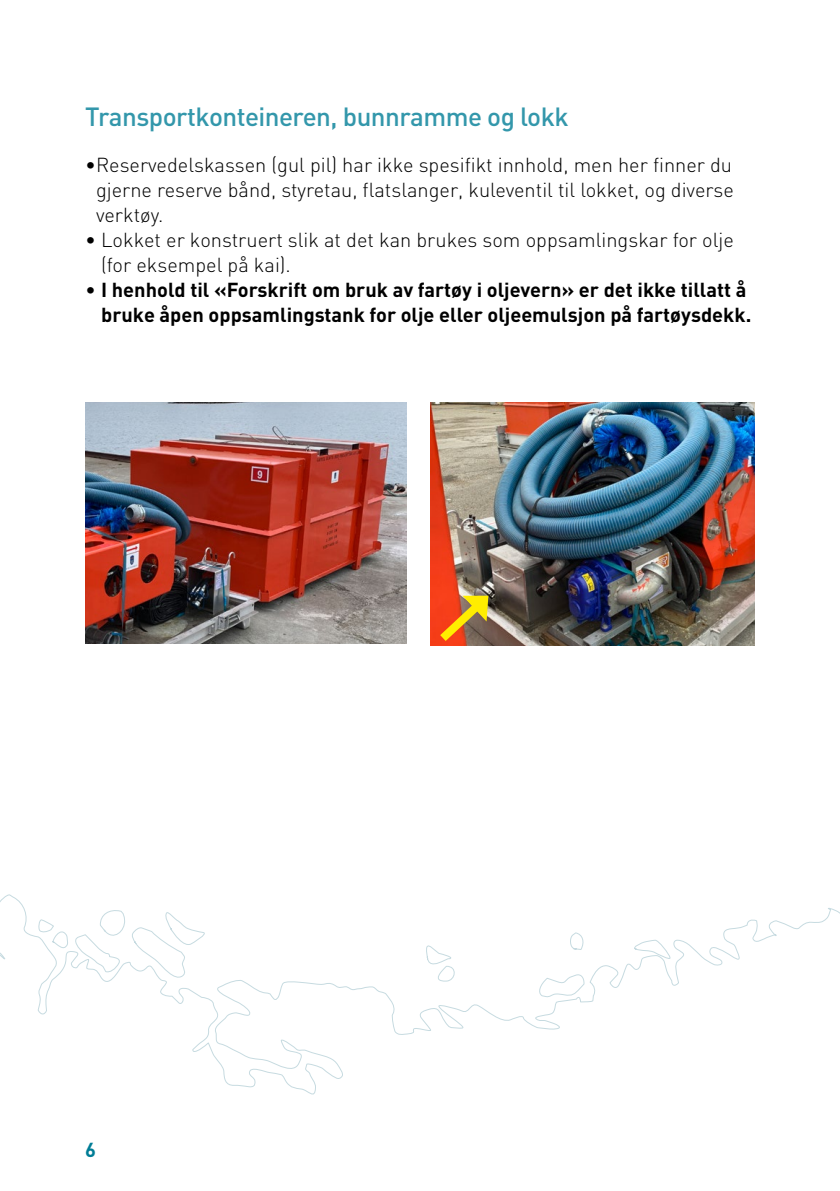
<style>
.page{position:relative;width:840px;height:1191px;background:#fff}
.page>*{position:absolute;margin:0;border:0;box-sizing:border-box;transform-origin:0 0}
.tittel_kursiv_NY{font:500 26px "DIN";letter-spacing:-.02em;color:#3397ab}
.brød{font:300 20px/25px "DIN";color:#000;text-align:justify}
.brød-2{font:700 20px/25px "DIN";color:#000;text-align:right}
.t1{font:700 20px "DIN";color:#007d96}
.s1{font-weight:300}
</style>
<div class="page">
<svg style="left:0;top:894px;width:839px;height:201px"></svg>
<img style="left:85px;top:403px;width:321px;height:240px">
<img style="left:430px;top:403px;width:324px;height:242px">
<svg style="left:431px;top:592px;width:59px;height:54px;background:#d1722b"></svg>
<p class="tittel_kursiv_NY" style="left:85px;top:100px;width:485px">Transportkonteineren, bunnramme og lokk</p>
<p class="brød" style="left:96px;top:152px;width:639px;text-indent:-11px">•Reservedelskassen (gul pil) har ikke spesifikt innhold, men her finner du gjerne reserve bånd, styretau, flatslanger, kuleventil til lokket, og diverse verktøy.</p>
<p class="brød" style="left:101px;top:227px;width:634px;text-indent:-16px">• Lokket er konstruert slik at det kan brukes som oppsamlingskar for olje (for eksempel på kai).</p>
<p class="brød-2" style="left:85px;top:276px;width:667px"><span class="s1">•</span> I henhold til «Forskrift om bruk av fartøy i oljevern» er det ikke tillatt å bruke åpen oppsamlingstank for olje eller oljeemulsjon på fartøysdekk.</p>
<p class="t1" style="left:85px;top:1136px;width:12px">6</p>
</div>
